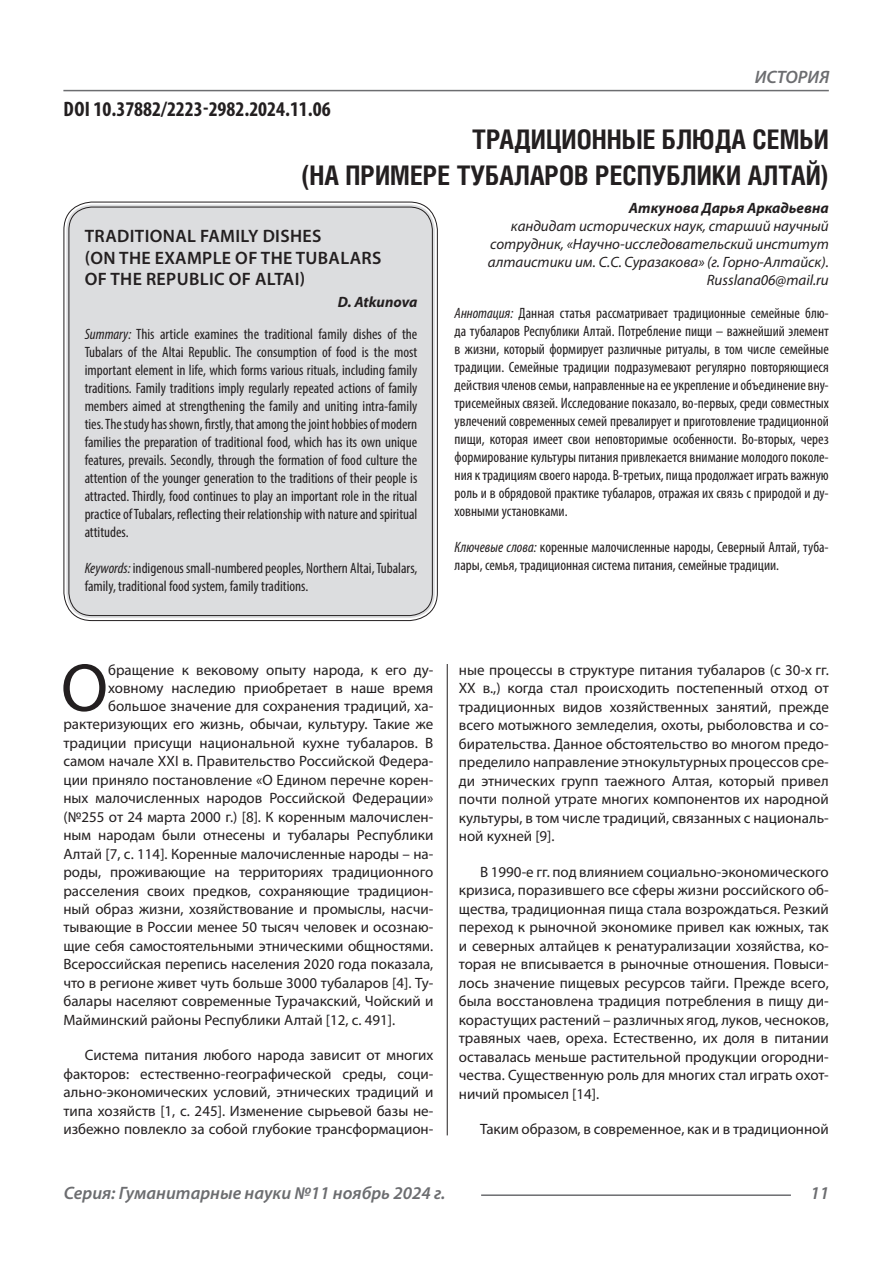
<style>
.page{position:relative;width:893px;height:1263px;background:#fff}
.page>*{position:absolute;margin:0;border:0;box-sizing:border-box;transform-origin:0 0}
.Статья_текст_первый{font:68.4px "Myriad Pro";color:#231f20}
.Статья_название{font:700 27px "Helios Cond C";color:#231f20}
.ДОИ{font:700 condensed 21px "Myriad Pro";color:#231f20}
.Статья_название_англ{font:600 18px "Myriad Pro";letter-spacing:.02em;color:#231f20}
.t1{font:italic 600 18px "Myriad Pro";color:#6c6d70}
.Статья_текст{font:15px/18.5px "Myriad Pro";color:#231f20;text-align:justify}
.Статья_текст_первый-2{font:15px "Myriad Pro";color:#231f20}
.Статья_аннотация_тек{font:condensed 15px/18px "Myriad Pro";color:#231f20;text-align:justify}
.Статья_аннотация_анг{font:condensed 15px/18px "Myriad Pro";color:#231f20;text-align:justify}
.Статья_автор_инфо{font:italic 15px/18px "Myriad Pro";color:#231f20;text-align:justify}
.Статья_автор_инфо-2{font:italic 700 15px "Myriad Pro";color:#231f20}
.Статья_автор_англ{font:italic 700 15px "Myriad Pro";letter-spacing:-.005em;color:#231f20}
.s1{font-style:italic}
</style>
<div class="page">
<hr style="left:447px;top:128px;width:1px;height:1007px;background:#231f20">
<hr style="left:63px;top:90px;width:766px;height:1px;background:#6c6d70">
<hr style="left:481px;top:1194px;width:310px;height:2px;background:#6c6d70">
<div style="left:443px;top:125px;width:10px;height:539px;background:#fff"></div>
<div style="left:66px;top:205px;width:369px;height:413px;background:#dcdddf;border-radius:26px"></div>
<p class="ДОИ" style="left:64px;top:96px;width:269px">DOI 10.37882/2223-2982.2024.11.06</p>
<p class="t1" style="left:755px;top:66px;width:76px">ИСТОРИЯ</p>
<p class="Статья_название" style="left:472px;top:124px;width:358px">ТРАДИЦИОННЫЕ БЛЮДА СЕМЬИ</p>
<p class="Статья_название" style="left:302px;top:160px;width:529px">(НА ПРИМЕРЕ ТУБАЛАРОВ РЕСПУБЛИКИ АЛТАЙ)</p>
<p class="Статья_автор_инфо-2" style="left:629px;top:198px;width:201px">Аткунова Дарья Аркадьевна</p>
<p class="Статья_автор_инфо" style="left:488px;top:217px;width:343px;text-indent:23px">кандидат исторических наук, старший научный сотрудник, «Научно-исследовательский институт алтаистики им. С.С. Суразакова» (г. Горно-Алтайск).</p>
<p class="Статья_автор_инфо" style="left:707px;top:271px;width:123px">Russlana06@mail.ru</p>
<p class="Статья_аннотация_тек" style="left:455px;top:304px;width:376px"><span class="s1">Аннотация:</span> Данная статья рассматривает традиционные семейные блю&shy;да тубаларов Республики Алтай. Потребление пищи – важнейший элемент в жизни, который формирует различные ритуалы, в том числе семейные традиции. Семейные традиции подразумевают регулярно повторяющиеся действия членов семьи, направленные на ее укрепление и объединение вну&shy;трисемейных связей. Исследование показало, во-первых, среди совместных увлечений современных семей превалирует и приготовление традиционной пищи, которая имеет свои неповторимые особенности. Во-вторых, через формирование культуры питания привлекается внимание молодого поколе&shy;ния к традициям своего народа. В-третьих, пища продолжает играть важную роль и в обрядовой практике тубаларов, отражая их связь с природой и ду&shy;ховными установками.</p>
<p class="Статья_аннотация_тек" style="left:455px;top:538px;width:376px"><span class="s1">Ключевые слова:</span> коренные малочисленные народы, Северный Алтай, туба&shy;лары, семья, традиционная система питания, семейные традиции.</p>
<p class="Статья_название_англ" style="left:85px;top:225px;width:238px">TRADITIONAL FAMILY DISHES</p>
<p class="Статья_название_англ" style="left:85px;top:246px;width:298px">(ON THE EXAMPLE OF THE TUBALARS</p>
<p class="Статья_название_англ" style="left:85px;top:268px;width:222px">OF THE REPUBLIC OF ALTAI)</p>
<p class="Статья_автор_англ" style="left:338px;top:292px;width:81px">D. Atkunova</p>
<p class="Статья_аннотация_анг" style="left:85px;top:325px;width:334px"><span class="s1">Summary:</span> This article examines the traditional family dishes of the Tubalars of the Altai Republic. The consumption of food is the most important element in life, which forms various rituals, including family traditions. Family traditions imply regularly repeated actions of family members aimed at strengthening the family and uniting intra-family ties. The study has shown, firstly, that among the joint hobbies of modern families the preparation of traditional food, which has its own unique features, prevails. Secondly, through the formation of food culture the attention of the younger generation to the traditions of their people is attracted. Thirdly, food continues to play an important role in the ritual practice of Tubalars, reflecting their relationship with nature and spiritual attitudes.</p>
<p class="Статья_аннотация_анг" style="left:85px;top:559px;width:334px"><span class="s1">Keywords:</span> indigenous small-numbered peoples, Northern Altai, Tubalars, family, traditional food system, family traditions.</p>
<p class="Статья_текст_первый" style="left:61px;top:646px;width:49px">О</p>
<p class="Статья_текст_первый-2" style="left:108px;top:660px;width:327px">бращение к вековому опыту народа, к его ду-</p>
<p class="Статья_текст_первый-2" style="left:108px;top:678px;width:327px">ховному наследию приобретает в наше время</p>
<p class="Статья_текст_первый-2" style="left:108px;top:696px;width:327px">большое значение для сохранения традиций, ха-</p>
<p class="Статья_текст_первый-2" style="left:63px;top:715px;width:371px">рактеризующих его жизнь, обычаи, культуру. Такие же</p>
<p class="Статья_текст_первый-2" style="left:63px;top:733px;width:371px">традиции присущи национальной кухне тубаларов. В</p>
<p class="Статья_текст_первый-2" style="left:63px;top:752px;width:371px">самом начале ХХI в. Правительство Российской Федера-</p>
<p class="Статья_текст_первый-2" style="left:63px;top:770px;width:371px">ции приняло постановление «О Едином перечне корен-</p>
<p class="Статья_текст_первый-2" style="left:63px;top:789px;width:371px">ных малочисленных народов Российской Федерации»</p>
<p class="Статья_текст_первый-2" style="left:63px;top:807px;width:371px">(№255 от 24 марта 2000 г.) [8]. К коренным малочислен-</p>
<p class="Статья_текст_первый-2" style="left:63px;top:826px;width:371px">ным народам были отнесены и тубалары Республики</p>
<p class="Статья_текст_первый-2" style="left:63px;top:844px;width:371px">Алтай [7, с. 114]. Коренные малочисленные народы – на-</p>
<p class="Статья_текст_первый-2" style="left:63px;top:863px;width:371px">роды, проживающие на территориях традиционного</p>
<p class="Статья_текст_первый-2" style="left:63px;top:881px;width:371px">расселения своих предков, сохраняющие традицион-</p>
<p class="Статья_текст_первый-2" style="left:63px;top:900px;width:371px">ный образ жизни, хозяйствование и промыслы, насчи-</p>
<p class="Статья_текст_первый-2" style="left:63px;top:918px;width:371px">тывающие в России менее 50 тысяч человек и осознаю-</p>
<p class="Статья_текст_первый-2" style="left:63px;top:937px;width:371px">щие себя самостоятельными этническими общностями.</p>
<p class="Статья_текст_первый-2" style="left:63px;top:955px;width:371px">Всероссийская перепись населения 2020 года показала,</p>
<p class="Статья_текст_первый-2" style="left:63px;top:973px;width:371px">что в регионе живет чуть больше 3000 тубаларов [4]. Ту-</p>
<p class="Статья_текст_первый-2" style="left:63px;top:992px;width:371px">балары населяют современные Турачакский, Чойский и</p>
<p class="Статья_текст_первый-2" style="left:63px;top:1010px;width:333px">Майминский районы Республики Алтай [12, с. 491].</p>
<p class="Статья_текст" style="left:63px;top:1046px;width:371px;text-indent:21px">Система питания любого народа зависит от многих факторов: естественно-географической среды, соци&shy;ально-экономических условий, этнических традиций и типа хозяйств [1, с. 245]. Изменение сырьевой базы не&shy;избежно повлекло за собой глубокие трансформацион-</p>
<p class="Статья_текст" style="left:459px;top:660px;width:371px">ные процессы в структуре питания тубаларов (с 30-х гг.<br>XX в.,) когда стал происходить постепенный отход от традиционных видов хозяйственных занятий, прежде всего мотыжного земледелия, охоты, рыболовства и со&shy;бирательства. Данное обстоятельство во многом предо&shy;пределило направление этнокультурных процессов сре&shy;ди этнических групп таежного Алтая, который привел почти полной утрате многих компонентов их народной культуры, в том числе традиций, связанных с националь&shy;ной кухней [9].</p>
<p class="Статья_текст" style="left:459px;top:862px;width:371px;text-indent:21px">В 1990-е гг. под влиянием социально-экономического кризиса, поразившего все сферы жизни российского об&shy;щества, традиционная пища стала возрождаться. Резкий переход к рыночной экономике привел как южных, так и северных алтайцев к ренатурализации хозяйства, ко&shy;торая не вписывается в рыночные отношения. Повыси&shy;лось значение пищевых ресурсов тайги. Прежде всего, была восстановлена традиция потребления в пищу ди&shy;корастущих растений – различных ягод, луков, чесноков, травяных чаев, ореха. Естественно, их доля в питании оставалась меньше растительной продукции огородни&shy;чества. Существенную роль для многих стал играть охот&shy;ничий промысел [14].</p>
<p class="Статья_текст" style="left:480px;top:1120px;width:350px">Таким образом, в современное, как и в традиционной</p>
<p class="t1" style="left:64px;top:1182px;width:383px">Серия: Гуманитарные науки №11 ноябрь 2024 г.</p>
<p class="t1" style="left:810px;top:1182px;width:20px">11</p>
</div>
